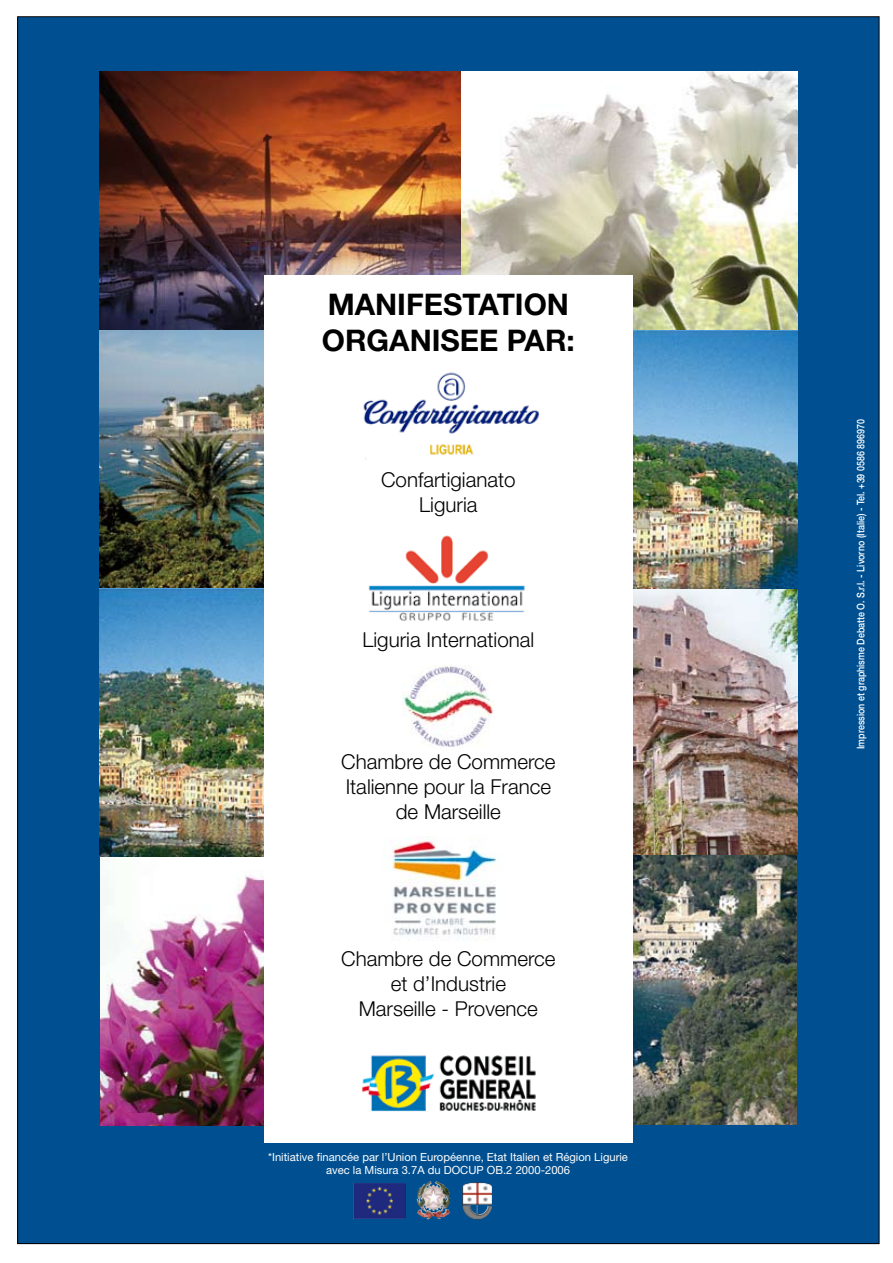
<style>
.page{position:relative;width:893px;height:1263px;background:#fff}
.page>*{position:absolute;margin:0;border:0;box-sizing:border-box;transform-origin:0 0}
.t1{font:700 29.85px/35.8px "Helvetica Neue";color:#000}
.t2{font:300 20.55px/24.8px "Helvetica Neue";color:#000;text-align:center}
.t3{font:11.25px/13.5px "Helvetica Neue";color:#fff;text-align:center}
.t4{font:500 10.5px "Helvetica Neue";color:#fff;scale:.85 1}
</style>
<div class="page">
<div style="left:18px;top:17px;width:861px;height:1226px;background:#005091"></div>
<img style="left:100px;top:857px;width:164px;height:269px">
<img style="left:460px;top:71px;width:338px;height:259px">
<img style="left:99px;top:71px;width:361px;height:259px">
<img style="left:633px;top:855px;width:164px;height:269px">
<img style="left:633px;top:330px;width:165px;height:259px">
<img style="left:99px;top:588px;width:165px;height:269px">
<img style="left:633px;top:589px;width:165px;height:266px">
<img style="left:99px;top:330px;width:165px;height:258px">
<div style="left:264px;top:275px;width:369px;height:868px;background:#fff"></div>
<img style="left:402px;top:665px;width:91px;height:82px">
<img style="left:391px;top:837px;width:106px;height:98px">
<img style="left:363px;top:372px;width:177px;height:87px">
<img style="left:368px;top:535px;width:157px;height:86px">
<img style="left:361px;top:1055px;width:175px;height:57px">
<img style="left:354px;top:1183px;width:51px;height:35px">
<img style="left:462px;top:1182px;width:30px;height:37px">
<img style="left:417px;top:1181px;width:33px;height:38px">
<h1 class="t1" style="left:322px;top:286px;width:254px">MANIFESTATION<br>ORGANISEE PAR:</h1>
<p class="t2" style="left:381px;top:467px;width:136px">Confartigianato<br>Liguria</p>
<p class="t2" style="left:362px;top:627px;width:173px">Liguria International</p>
<p class="t2" style="left:341px;top:749px;width:216px">Chambre de Commerce<br>Italienne pour la France de Marseille</p>
<p class="t2" style="left:341px;top:946px;width:216px">Chambre de Commerce et d’Industrie<br>Marseille - Provence</p>
<p class="t3" style="left:268px;top:1149px;width:361px">*Initiative financée par l’Union Européenne, Etat Italien et Région Ligurie avec la Misura 3.7A du DOCUP OB.2 2000-2006</p>
<p class="t4" style="left:854px;top:749px;width:390px;rotate:-90deg">Impression et graphisme Debatte O. S.r.l. - Livorno (Italie) - Tel. +39 0586 896970</p>
</div>
